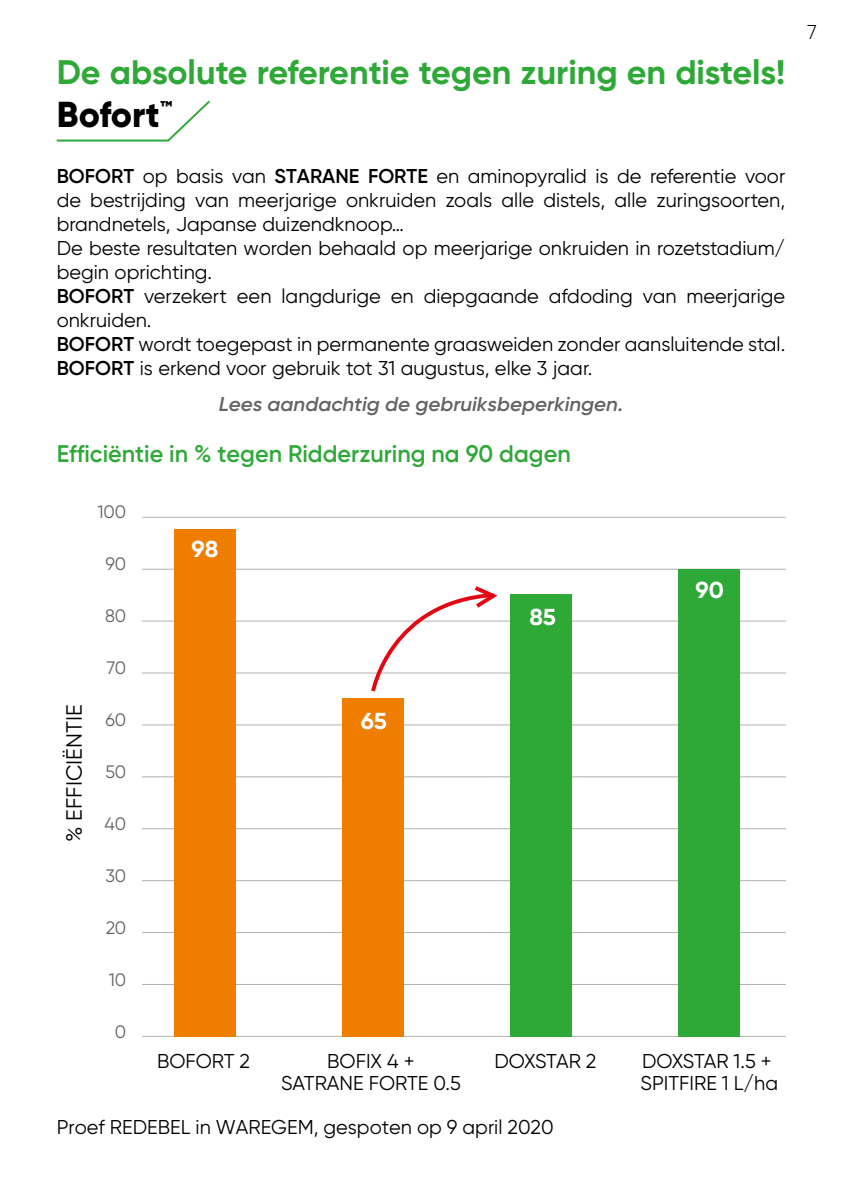
<style>
.page{position:relative;width:842px;height:1191px;background:#fff}
.page>*{position:absolute;margin:0;border:0;box-sizing:border-box;transform-origin:0 0}
.t1{font:800 36px "Gilroy";color:#000}
.t2{font:700 34px "Gilroy";color:#2ea836}
.t3{font:600 24px "Gilroy";color:#2ea836}
.t4{font:700 23px "Gilroy";letter-spacing:-.005em;color:#fff;scale:1.04 1}
.t5{font:22px "Gilroy";color:#000}
.t6{font:20px/24px "Gilroy";color:#000}
.t7{font:italic 600 20px "Gilroy";color:#646363}
.t8{font:20px "Gilroy";letter-spacing:-.025em;color:#000}
.t9{font:300 20px "Gilroy";color:#000}
.t10{font:18px "Gilroy";color:#646363}
.s1{font-weight:600}
</style>
<div class="page">
<svg style="left:56px;top:100px;width:154px;height:42px"></svg>
<hr style="left:142px;top:776px;width:643px;height:1px;background:#b3b2b2">
<hr style="left:142px;top:828px;width:643px;height:1px;background:#b3b2b2">
<hr style="left:142px;top:620px;width:643px;height:1px;background:#b3b2b2">
<hr style="left:142px;top:724px;width:643px;height:1px;background:#b3b2b2">
<hr style="left:142px;top:569px;width:643px;height:1px;background:#b3b2b2">
<hr style="left:142px;top:672px;width:643px;height:1px;background:#b3b2b2">
<hr style="left:142px;top:517px;width:643px;height:1px;background:#b3b2b2">
<hr style="left:142px;top:880px;width:643px;height:1px;background:#b3b2b2">
<hr style="left:142px;top:932px;width:643px;height:1px;background:#b3b2b2">
<hr style="left:142px;top:984px;width:643px;height:1px;background:#b3b2b2">
<hr style="left:142px;top:1036px;width:643px;height:1px;background:#b3b2b2">
<div style="left:510px;top:594px;width:62px;height:442px;background:#2ea836"></div>
<div style="left:678px;top:569px;width:62px;height:467px;background:#2ea836"></div>
<div style="left:174px;top:528px;width:62px;height:508px;background:#ef7d00"></div>
<div style="left:342px;top:698px;width:62px;height:338px;background:#ef7d00"></div>
<svg style="left:369px;top:586px;width:133px;height:106px"></svg>
<h2 class="t2" style="left:57px;top:51px;width:730px">De absolute referentie tegen zuring en distels!</h2>
<h1 class="t1" style="left:57px;top:91px;width:118px">Bofort<sup>™</sup></h1>
<p class="t6" style="left:57px;top:164px;width:730px"><span class="s1">BOFORT</span> op basis van <span class="s1">STARANE FORTE</span> en aminopyralid is de referentie voor de bestrijding van meerjarige onkruiden zoals alle distels, alle zuringsoorten, brandnetels, Japanse duizendknoop…<br>De beste resultaten worden behaald op meerjarige onkruiden in rozetstadium/ begin oprichting.<br><span class="s1">BOFORT</span> verzekert een langdurige en diepgaande afdoding van meerjarige onkruiden.<br><span class="s1">BOFORT</span> wordt toegepast in permanente graasweiden zonder aansluitende stal.<br><span class="s1">BOFORT</span> is erkend voor gebruik tot 31 augustus, elke 3 jaar.</p>
<p class="t7" style="left:219px;top:391px;width:406px">Lees aandachtig de gebruiksbeperkingen.</p>
<p class="t3" style="left:57px;top:439px;width:516px">Efficiëntie in % tegen Ridderzuring na 90 dagen</p>
<p class="t5" style="left:61px;top:841px;width:139px;rotate:-90deg">% EFFICIËNTIE</p>
<p class="t10" style="left:97px;top:501px;width:30px">100</p>
<p class="t10" style="left:105px;top:553px;width:22px">90</p>
<p class="t10" style="left:105px;top:605px;width:23px">80</p>
<p class="t10" style="left:106px;top:657px;width:21px">70</p>
<p class="t10" style="left:105px;top:709px;width:22px">60</p>
<p class="t10" style="left:105px;top:761px;width:22px">50</p>
<p class="t10" style="left:105px;top:813px;width:23px">40</p>
<p class="t10" style="left:105px;top:865px;width:22px">30</p>
<p class="t10" style="left:106px;top:917px;width:22px">20</p>
<p class="t10" style="left:109px;top:969px;width:19px">10</p>
<p class="t10" style="left:115px;top:1021px;width:13px">0</p>
<p class="t4" style="left:191px;top:534px;width:27px">98</p>
<p class="t4" style="left:361px;top:706px;width:27px">65</p>
<p class="t4" style="left:529px;top:603px;width:27px">85</p>
<p class="t6" style="left:157px;top:1048px;width:95px">BOFORT 2</p>
<p class="t8" style="left:494px;top:1048px;width:104px">DOXSTAR 2</p>
<p class="t6" style="left:281px;top:1049px;width:181px;line-height:22px;text-align:center">BOFIX 4 +<br>SATRANE FORTE 0.5</p>
<p class="t6" style="left:57px;top:1115px;width:498px">Proef REDEBEL in WAREGEM, gespoten op 9 april 2020</p>
<p class="t4" style="left:695px;top:575px;width:29px">90</p>
<p class="t6" style="left:641px;top:1049px;width:139px;line-height:22px">DOXSTAR 1.5 +<br>SPITFIRE 1 L/ha</p>
<p class="t9" style="left:807px;top:20px;width:11px">7</p>
</div>
